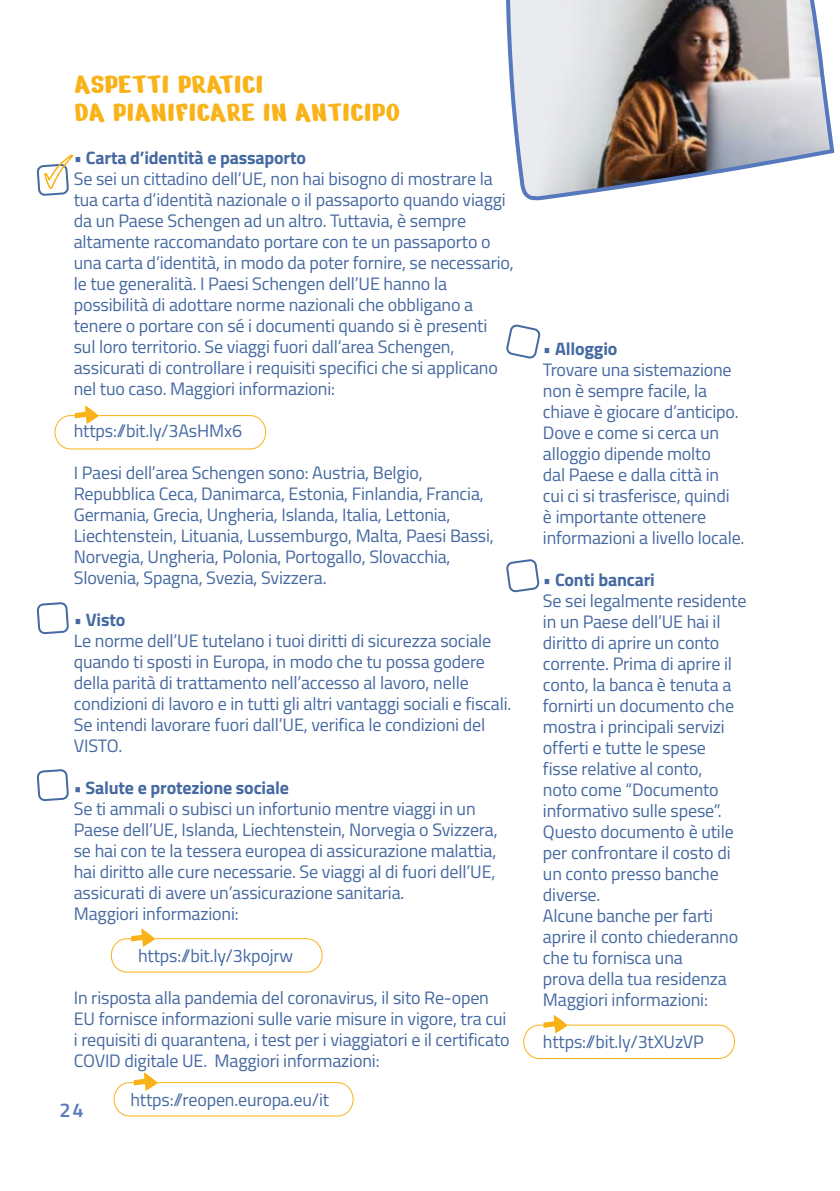
<style>
.page{position:relative;width:840px;height:1191px;background:#fff}
.page>*{position:absolute;margin:0;border:0;box-sizing:border-box;transform-origin:0 0}
.t1{font:30px/28px "Nerko One";color:#f9b217}
.t2{font:600 20px "Titillium Web";color:#5779bb}
.t3{font:18px/21px "Titillium";letter-spacing:-.01em;color:#4569a1}
.t4{font:700 18px "Titillium";letter-spacing:-.01em;color:#4569a1}
.s1{font-family:"Titillium Web"}
.s2{font-weight:700}
</style>
<div class="page">
<svg style="left:75px;top:405px;width:23px;height:19px"></svg>
<div style="left:54px;top:415px;width:212px;height:34px;border:1px solid #f9b217;border-radius:16px"></div>
<svg style="left:131px;top:928px;width:23px;height:19px"></svg>
<div style="left:111px;top:938px;width:211px;height:34px;border:1px solid #f9b217;border-radius:16px"></div>
<svg style="left:134px;top:1072px;width:23px;height:18px"></svg>
<div style="left:113px;top:1082px;width:240px;height:34px;border:1px solid #f9b217;border-radius:16px"></div>
<svg style="left:543px;top:1015px;width:24px;height:18px"></svg>
<div style="left:523px;top:1024px;width:211px;height:35px;border:1px solid #f9b217;border-radius:16px"></div>
<svg style="left:37px;top:602px;width:31px;height:31px"></svg>
<svg style="left:37px;top:769px;width:31px;height:31px"></svg>
<svg style="left:37px;top:154px;width:36px;height:41px"></svg>
<svg style="left:506px;top:324px;width:35px;height:35px"></svg>
<svg style="left:506px;top:560px;width:32px;height:31px"></svg>
<img style="left:506px;top:0;width:329px;height:201px">
<h1 class="t1" style="left:75px;top:70px;width:327px">ASPETTI PRATICI<br>DA PIANIFICARE IN ANTICIPO</h1>
<p class="t3" style="left:74px;top:146px;width:441px"><span class="s1">•</span> <span class="s2">Carta d’identità e passaporto<br></span>Se sei un cittadino dell’UE, non hai bisogno di mostrare la tua carta d’identità nazionale o il passaporto quando viaggi da un Paese Schengen ad un altro. Tuttavia, è sempre altamente raccomandato portare con te un passaporto o una carta d’identità, in modo da poter fornire, se necessario, le tue generalità. I Paesi Schengen dell’UE hanno la possibilità di adottare norme nazionali che obbligano a tenere o portare con sé i documenti quando si è presenti<br>sul loro territorio. Se viaggi fuori dall’area Schengen, assicurati di controllare i requisiti specifici che si applicano nel tuo caso. Maggiori informazioni:</p>
<p class="t3" style="left:74px;top:419px;width:170px">https://bit.ly/3AsHMx6</p>
<p class="t3" style="left:74px;top:461px;width:421px">I Paesi dell’area Schengen sono: Austria, Belgio, Repubblica Ceca, Danimarca, Estonia, Finlandia, Francia, Germania, Grecia, Ungheria, Islanda, Italia, Lettonia, Liechtenstein, Lituania, Lussemburgo, Malta, Paesi Bassi, Norvegia, Ungheria, Polonia, Portogallo, Slovacchia, Slovenia, Spagna, Svezia, Svizzera.</p>
<p class="t3" style="left:74px;top:608px;width:439px"><span class="s1">•</span> <span class="s2">Visto<br></span>Le norme dell’UE tutelano i tuoi diritti di sicurezza sociale quando ti sposti in Europa, in modo che tu possa godere della parità di trattamento nell’accesso al lavoro, nelle condizioni di lavoro e in tutti gli altri vantaggi sociali e fiscali.<br>Se intendi lavorare fuori dall’UE, verifica le condizioni del VISTO.</p>
<p class="t4" style="left:74px;top:773px;width:216px">• Salute e protezione sociale</p>
<p class="t3" style="left:74px;top:797px;width:425px">Se ti ammali o subisci un infortunio mentre viaggi in un Paese dell’UE, Islanda, Liechtenstein, Norvegia o Svizzera, se hai con te la tessera europea di assicurazione malattia, hai diritto alle cure necessarie. Se viaggi al di fuori dell’UE, assicurati di avere un’assicurazione sanitaria.<br>Maggiori informazioni:</p>
<p class="t3" style="left:138px;top:944px;width:157px">https://bit.ly/3kpojrw</p>
<p class="t3" style="left:74px;top:986px;width:437px">In risposta alla pandemia del coronavirus, il sito Re-open EU fornisce informazioni sulle varie misure in vigore, tra cui i requisiti di quarantena, i test per i viaggiatori e il certificato COVID digitale UE. Maggiori informazioni:</p>
<p class="t2" style="left:59px;top:1095px;width:26px">24</p>
<p class="t3" style="left:130px;top:1088px;width:200px">https://reopen.europa.eu/it</p>
<p class="t3" style="left:542px;top:337px;width:203px"><span class="s1">•</span> <span class="s2">Alloggio<br></span>Trovare una sistemazione non è sempre facile, la chiave è giocare d’anticipo.<br>Dove e come si cerca un alloggio dipende molto<br>dal Paese e dalla città in cui ci si trasferisce, quindi<br>è importante ottenere informazioni a livello locale.</p>
<p class="t3" style="left:542px;top:568px;width:205px"><span class="s1">•</span> <span class="s2">Conti bancari<br></span>Se sei legalmente residente in un Paese dell’UE hai il diritto di aprire un conto corrente. Prima di aprire il conto, la banca è tenuta a fornirti un documento che mostra i principali servizi offerti e tutte le spese<br>fisse relative al conto,<br>noto come “Documento informativo sulle spese”.<br>Questo documento è utile per confrontare il costo di un conto presso banche diverse.<br>Alcune banche per farti aprire il conto chiederanno che tu fornisca una<br>prova della tua residenza<br>Maggiori informazioni:</p>
<p class="t3" style="left:542px;top:1030px;width:162px">https://bit.ly/3tXUzVP</p>
</div>
